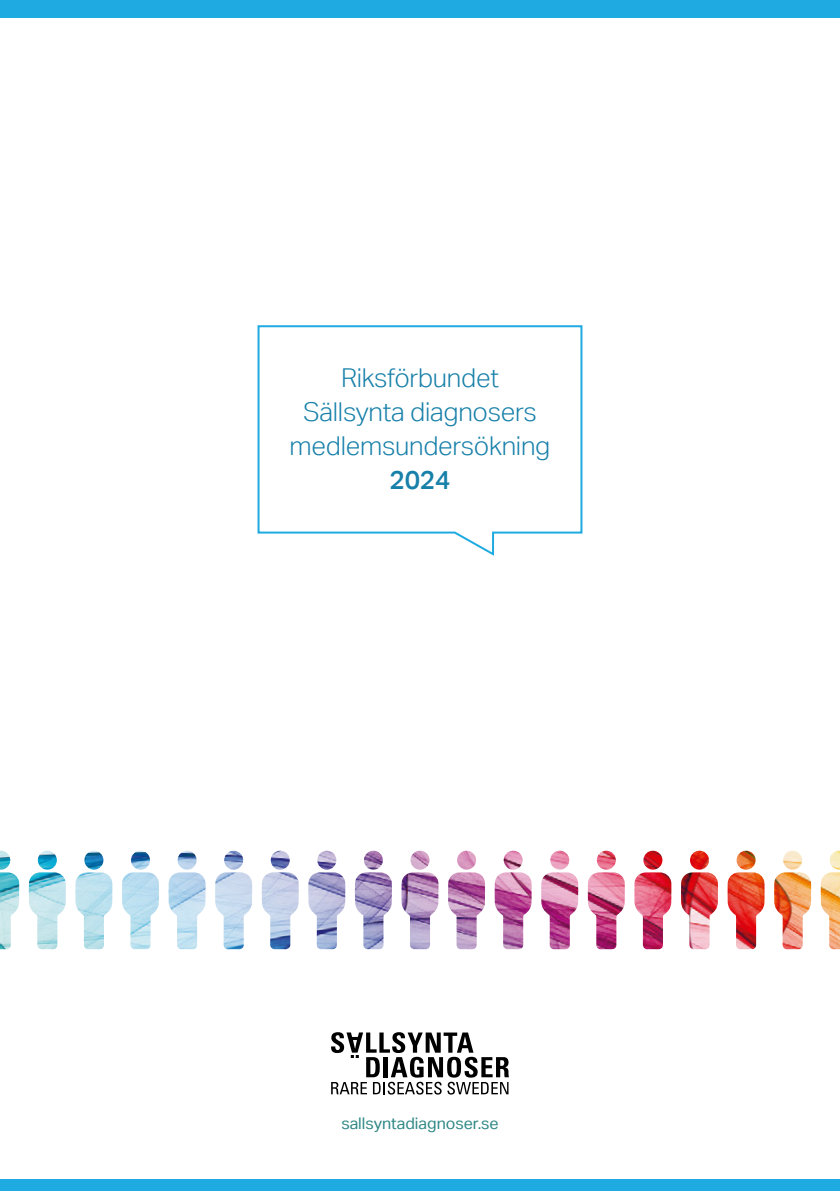
<style>
.page{position:relative;width:840px;height:1191px;background:#fff}
.page>*{position:absolute;margin:0;border:0;box-sizing:border-box;transform-origin:0 0}
.t1{font:300 26px/34px "Aktiv Grotesk";letter-spacing:-.01em;color:#1780a9;text-align:center}
.t2{font:500 26px "Aktiv Grotesk";color:#1780a9}
.t3{font:16px "Aktiv Grotesk";color:#2d8784}
</style>
<div class="page">
<svg style="left:257px;top:325px;width:326px;height:231px"></svg>
<div style="left:0;top:0;width:839px;height:17px;background:#1fabe1"></div>
<div style="left:0;top:1179px;width:839px;height:12px;background:#1fabe1"></div>
<svg style="left:331px;top:1032px;width:177px;height:62px"></svg>
<img style="left:0;top:921px;width:839px;height:28px">
<img style="left:0;top:850px;width:839px;height:71px">
<p class="t1" style="left:289px;top:361px;width:262px">Riksförbundet<br>Sällsynta diagnosers medlemsundersökning</p>
<p class="t2" style="left:389px;top:464px;width:62px">2024</p>
<p class="t3" style="left:341px;top:1113px;width:159px">sallsyntadiagnoser.se</p>
</div>
